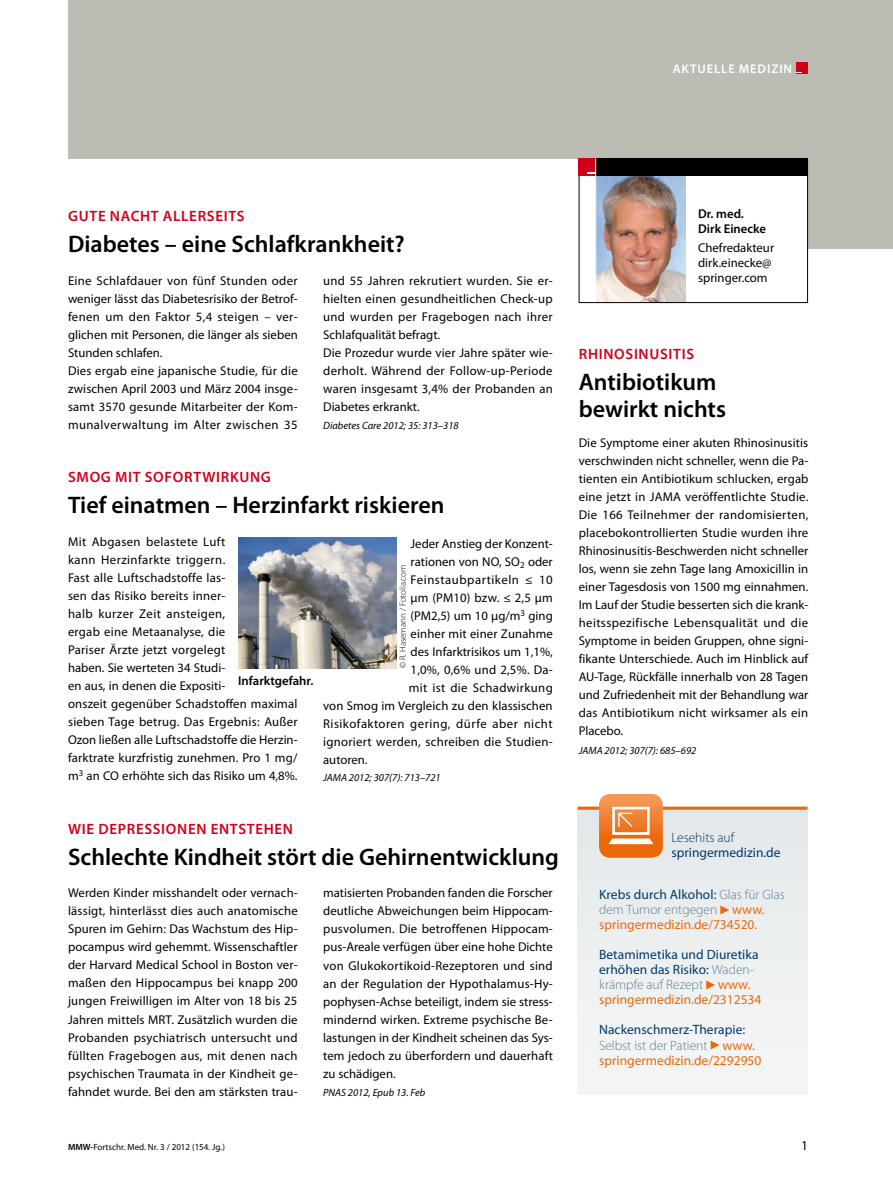
<style>
.page{position:relative;width:893px;height:1187px;background:#fff}
.page>*{position:absolute;margin:0;border:0;box-sizing:border-box;transform-origin:0 0}
.t1{font:600 24px/27px "Myriad Pro";color:#000}
.t2{font:600 15px "Myriad Pro";letter-spacing:.045em;color:#d10019}
.t3{font:13.5px/15px "Myriad Pro";color:#eb690b}
.t4{font:13.5px/15px "Myriad Pro";letter-spacing:.005em;color:#00396b}
.t5{font:300 13.5px "Myriad Pro";color:#00396b}
.t6{font:13.5px "Myriad Pro";color:#000}
.t7{font:12.75px/18px "Myriad Pro";letter-spacing:.015em;color:#000}
.t8{font:12.75px "Myriad Pro";letter-spacing:.035em;color:#000}
.t9{font:600 12.75px/15px "Myriad Pro";color:#000}
.t10{font:12.75px "Myriad Pro";letter-spacing:.04em;color:#000}
.t11{font:600 12.6px "Myriad Pro";letter-spacing:.07em;color:#fff}
.t12{font:italic 10.5px "Myriad Pro";color:#000}
.t13{font:9px "Myriad Pro";color:#000}
.t14{font:300 9px "Myriad Pro";color:#000}
.s1{color:#00396b}
.s2{font-weight:300;color:#5d7f8f}
.s3{color:#eb690b}
.s4{font-weight:600}
</style>
<div class="page">
<svg style="left:68px;top:0;width:825px;height:249px;fill:#bcbcb4"></svg>
<div style="left:796px;top:62px;width:12px;height:12px;background:#d10019"></div>
<div style="left:579px;top:175px;width:229px;height:127px;background:#fff"></div>
<img style="left:596px;top:176px;width:89px;height:125px">
<div style="left:596px;top:159px;width:212px;height:17px;background:#000"></div>
<div style="left:579px;top:159px;width:229px;height:144px;border:1px solid #000"></div>
<div style="left:579px;top:159px;width:17px;height:17px;background:#d10019"></div>
<hr style="left:595px;top:159px;width:1px;height:143px;background:#fff">
<div style="left:578px;top:806px;width:229px;height:288px;background:#edf0f1"></div>
<hr style="left:578px;top:806px;width:229px;height:3px;background:#eb690b">
<svg style="left:599px;top:794px;width:64px;height:63px"></svg>
<svg style="left:720px;top:905px;width:9px;height:9px"></svg>
<svg style="left:706px;top:980px;width:9px;height:9px"></svg>
<svg style="left:711px;top:1041px;width:8px;height:8px"></svg>
<img style="left:238px;top:537px;width:158px;height:131px">
<p class="t11" style="left:673px;top:61px;width:121px">AKTUELLE MEDIZIN</p>
<p class="t2" style="left:68px;top:206px;width:178px">GUTE NACHT ALLERSEITS</p>
<h1 class="t1" style="left:68px;top:230px;width:338px">Diabetes – eine Schlafkrankheit?</h1>
<p class="t7" style="left:68px;top:271px;width:231px">Eine Schlafdauer von fünf Stunden oder weniger lässt das Diabetesrisiko der Betrof&shy;fenen um den Faktor 5,4 steigen – ver&shy;glichen mit Personen, die länger als sieben Stunden schlafen.<br>Dies ergab eine japanische Studie, für die zwischen April 2003 und März 2004 insge&shy;samt 3570 gesunde Mitarbeiter der Kom&shy;munalverwaltung im Alter zwischen 35</p>
<p class="t7" style="left:323px;top:271px;width:231px">und 55 Jahren rekrutiert wurden. Sie er&shy;hielten einen gesundheitlichen Check-up und wurden per Fragebogen nach ihrer Schlafqualität befragt.<br>Die Prozedur wurde vier Jahre später wie&shy;derholt. Während der Follow-up-Periode waren insgesamt 3,4% der Probanden an Diabetes erkrankt.</p>
<p class="t12" style="left:323px;top:418px;width:137px">Diabetes Care 2012; 35: 313–318</p>
<p class="t2" style="left:68px;top:467px;width:204px">SMOG MIT SOFORTWIRKUNG</p>
<h1 class="t1" style="left:68px;top:491px;width:378px">Tief einatmen – Herzinfarkt riskieren</h1>
<p class="t7" style="left:68px;top:532px;width:231px">Mit Abgasen belastete Luft<br>kann Herzinfarkte triggern.<br>Fast alle Luftschadstoffe las-<br>sen das Risiko bereits inner-<br>halb kurzer Zeit ansteigen,<br>ergab eine Metaanalyse, die<br>Pariser Ärzte jetzt vorgelegt<br>haben. Sie werteten 34 Studi-<br>en aus, in denen die Expositi-<br>onszeit gegenüber Schadstoffen maximal sieben Tage betrug. Das Ergebnis: Außer Ozon ließen alle Luftschadstoffe die Herzin&shy;farktrate kurzfristig zunehmen. Pro 1 mg/ m<sup>3</sup> an CO erhöhte sich das Risiko um 4,8%.</p>
<p class="t7" style="left:411px;top:534px;width:144px">Jeder Anstieg der Konzent-</p>
<p class="t7" style="left:411px;top:552px;width:144px">rationen von NO, SO<sub>2</sub> oder</p>
<p class="t10" style="left:411px;top:572px;width:144px">Feinstaubpartikeln ≤ 10</p>
<p class="t7" style="left:411px;top:588px;width:144px">µm (PM10) bzw. ≤ 2,5 µm</p>
<p class="t7" style="left:411px;top:606px;width:144px">(PM2,5) um 10 µg/m<sup>3</sup> ging</p>
<p class="t7" style="left:411px;top:624px;width:144px">einher mit einer Zunahme</p>
<p class="t7" style="left:411px;top:642px;width:144px">des Infarktrisikos um 1,1%,</p>
<p class="t7" style="left:411px;top:660px;width:144px">1,0%, 0,6% und 2,5%. Da-</p>
<p class="t7" style="left:409px;top:678px;width:145px">mit ist die Schadwirkung</p>
<p class="t7" style="left:323px;top:696px;width:231px">von Smog im Vergleich zu den klassischen</p>
<p class="t8" style="left:323px;top:716px;width:231px">Risikofaktoren gering, dürfe aber nicht</p>
<p class="t7" style="left:323px;top:732px;width:231px">ignoriert werden, schreiben die Studien-</p>
<p class="t7" style="left:323px;top:750px;width:46px">autoren.</p>
<p class="t12" style="left:323px;top:770px;width:119px">JAMA 2012; 307(7): 713–721</p>
<p class="t14" style="left:398px;top:668px;width:105px;rotate:-90deg">© R. Hasemann / Fotolia.com</p>
<p class="t9" style="left:238px;top:672px;width:77px">Infarktgefahr.</p>
<p class="t2" style="left:68px;top:819px;width:226px">WIE DEPRESSIONEN ENTSTEHEN</p>
<h1 class="t1" style="left:68px;top:842px;width:492px">Schlechte Kindheit stört die Gehirnentwicklung</h1>
<p class="t7" style="left:68px;top:883px;width:231px;text-align:justify">Werden Kinder misshandelt oder vernach&shy;lässigt, hinterlässt dies auch anatomische Spuren im Gehirn: Das Wachstum des Hip&shy;pocampus wird gehemmt. Wissenschaftler der Harvard Medical School in Boston ver&shy;maßen den Hippocampus bei knapp 200 jungen Freiwilligen im Alter von 18 bis 25<br>Jahren mittels MRT. Zusätzlich wurden die Probanden psychiatrisch untersucht und füllten Fragebogen aus, mit denen nach psychischen Traumata in der Kindheit ge&shy;fahndet wurde. Bei den am stärksten trau-</p>
<p class="t7" style="left:323px;top:883px;width:231px;text-align:justify">matisierten Probanden fanden die Forscher deutliche Abweichungen beim Hippocam&shy;pusvolumen. Die betroffenen Hippocam&shy;pus-Areale verfügen über eine hohe Dichte von Glukokortikoid-Rezeptoren und sind an der Regulation der Hypothalamus-Hy&shy;pophysen-Achse beteiligt, indem sie stress&shy;mindernd wirken. Extreme psychische Be&shy;lastungen in der Kindheit scheinen das Sys&shy;tem jedoch zu überfordern und dauerhaft zu schädigen.</p>
<p class="t12" style="left:323px;top:1085px;width:104px">PNAS 2012, Epub 13. Feb</p>
<p class="t9" style="left:698px;top:206px;width:70px">Dr. med.<br>Dirk Einecke</p>
<p class="t7" style="left:698px;top:240px;width:78px;line-height:15px">Chefredakteur dirk.einecke@ springer.com</p>
<p class="t2" style="left:579px;top:344px;width:117px">RHINOSINUSITIS</p>
<h1 class="t1" style="left:579px;top:368px;width:149px">Antibiotikum bewirkt nichts</h1>
<p class="t7" style="left:579px;top:433px;width:231px;text-align:justify">Die Symptome einer akuten Rhinosinusitis verschwinden nicht schneller, wenn die Pa&shy;tienten ein Antibiotikum schlucken, ergab eine jetzt in JAMA veröffentlichte Studie.<br>Die 166 Teilnehmer der randomisierten, placebokontrollierten Studie wurden ihre Rhinosinusitis-Beschwerden nicht schneller los, wenn sie zehn Tage lang Amoxicillin in einer Tagesdosis von 1500 mg einnahmen.<br>Im Lauf der Studie besserten sich die krank&shy;heitsspezifische Lebensqualität und die Symptome in beiden Gruppen, ohne signi&shy;fikante Unterschiede. Auch im Hinblick auf AU-Tage, Rückfälle innerhalb von 28 Tagen und Zufriedenheit mit der Behandlung war das Antibiotikum nicht wirksamer als ein Placebo.</p>
<p class="t12" style="left:579px;top:743px;width:119px">JAMA 2012; 307(7): 685–692</p>
<p class="t5" style="left:671px;top:830px;width:65px">Lesehits auf</p>
<p class="t4" style="left:671px;top:845px;width:111px">springermedizin.de</p>
<p class="t3" style="left:599px;top:887px;width:187px"><span class="s1">Krebs durch Alkohol:</span> <span class="s2">Glas für Glas dem Tumor entgegen</span> www. springermedizin.de/734520.</p>
<p class="t4" style="left:599px;top:947px;width:164px">Betamimetika und Diuretika erhöhen das Risiko: <span class="s2">Waden&shy;krämpfe auf Rezept</span> <span class="s3">www. springermedizin.de/2312534</span></p>
<p class="t3" style="left:599px;top:1022px;width:164px"><span class="s1">Nackenschmerz-Therapie:<br></span><span class="s2">Selbst ist der Patient</span> www. springermedizin.de/2292950</p>
<p class="t13" style="left:68px;top:1140px;width:158px"><span class="s4">MMW-</span>Fortschr. Med. Nr. 3 / 2012 (154. Jg.)</p>
<p class="t6" style="left:801px;top:1136px;width:8px">1</p>
</div>
